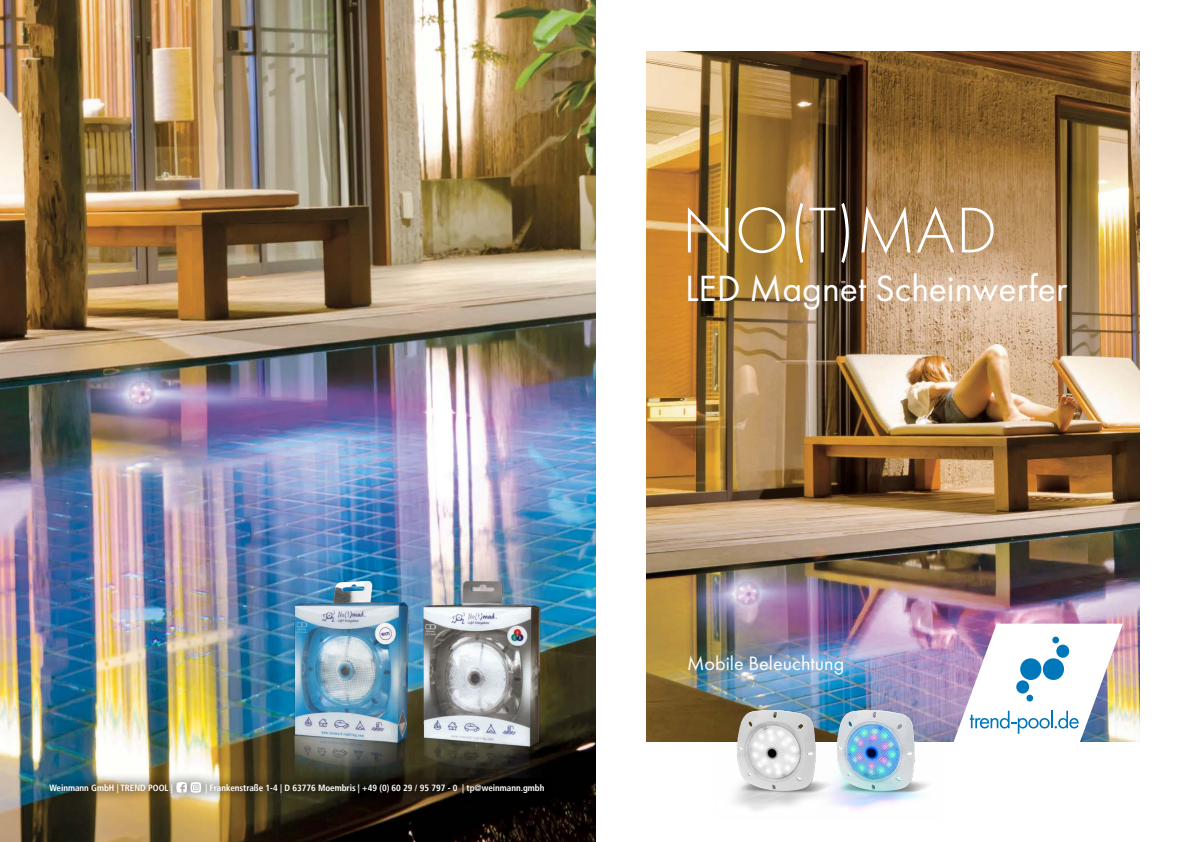
<style>
.page{position:relative;width:1191px;height:842px;background:#fff}
.page>*{position:absolute;margin:0;border:0;box-sizing:border-box;transform-origin:0 0}
.t1{font:300 67px "Futura PT";color:#fff}
.t2{font:37.9px "Futura PT";color:#fff}
.t3{font:20.2px "Futura PT";color:#fff}
.t4{font:700 condensed 9px "Frutiger LT";letter-spacing:-.005em;color:#fff}
</style>
<div class="page">
<img style="left:646px;top:51px;width:494px;height:690px">
<img style="left:0;top:0;width:595px;height:842px">
<div style="left:38px;top:770px;width:518px;height:35px;background:#000;opacity:.48"></div>
<svg style="left:176px;top:782px;width:25px;height:11px"></svg>
<img style="left:940px;top:624px;width:183px;height:118px">
<img style="left:714px;top:692px;width:100px;height:119px">
<img style="left:814px;top:692px;width:128px;height:119px">
<img style="left:374px;top:565px;width:212px;height:213px">
<img style="left:242px;top:565px;width:213px;height:212px">
<p class="t4" style="left:50px;top:782px;width:125px">Weinmann GmbH | TREND POOL |</p>
<p class="t4" style="left:205px;top:782px;width:340px">| Frankenstraße 1-4 | D 63776 Moembris | +49 (0) 60 29 / 95 797 - 0 | tp@weinmann.gmbh</p>
<h1 class="t1" style="left:682px;top:192px;width:317px">NO(T)MAD</h1>
<h2 class="t2" style="left:685px;top:266px;width:384px">LED Magnet Scheinwerfer</h2>
<h3 class="t3" style="left:687px;top:651px;width:159px">Mobile Beleuchtung</h3>
</div>
